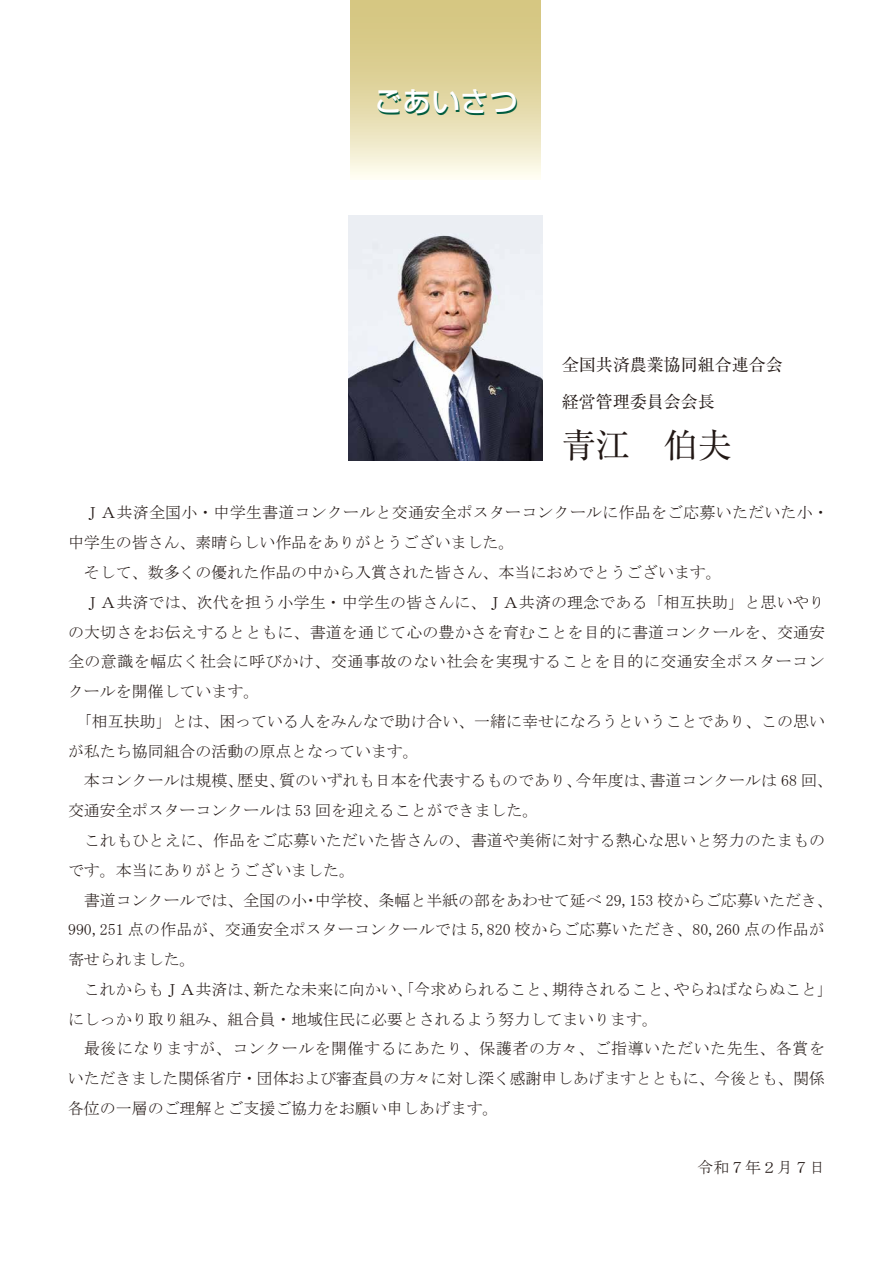
<style>
.page{position:relative;width:893px;height:1263px;background:#fff}
.page>*{position:absolute;margin:0;border:0;box-sizing:border-box;transform-origin:0 0}
.t1{font:34.05px "Ryumin Pr 6";color:#221815}
.t2{font:500 28.2px "Shin Go Pr 6";letter-spacing:.015em;color:#005c3f}
.t3{font:16.95px/37.2px "Ryumin Pr 6";color:#221815}
.t4{font:15.9px/29.7px "MS Mincho";color:#221815}
</style>
<div class="page">
<svg style="left:351px;top:0;width:189px;height:179px;background:#e3d9a8"></svg>
<img style="left:349px;top:216px;width:193px;height:244px">
<h2 class="t2" style="left:375px;top:81px;width:145px">ごあいさつ</h2>
<p class="t3" style="left:562px;top:345px;width:223px">全国共済農業協同組合連合会経営管理委員会会長</p>
<h1 class="t1" style="left:562px;top:419px;width:172px">青江　伯夫</h1>
<p class="t4" style="left:68px;top:498px;width:766px">　ＪＡ共済全国小・中学生書道コンクールと交通安全ポスターコンクールに作品をご応募いただいた小・中学生の皆さん、素晴らしい作品をありがとうございました。<br>　そして、数多くの優れた作品の中から入賞された皆さん、本当におめでとうございます。<br>　ＪＡ共済では、次代を担う小学生・中学生の皆さんに、ＪＡ共済の理念である「相互扶助」と思いやりの大切さをお伝えするとともに、書道を通じて心の豊かさを育むことを目的に書道コンクールを、交通安全の意識を幅広く社会に呼びかけ、交通事故のない社会を実現することを目的に交通安全ポスターコンクールを開催しています。<br>　「相互扶助」とは、困っている人をみんなで助け合い、一緒に幸せになろうということであり、この思いが私たち協同組合の活動の原点となっています。<br>　本コンクールは規模、歴史、質のいずれも日本を代表するものであり、今年度は、書道コンクールは 68 回、交通安全ポスターコンクールは 53 回を迎えることができました。<br>　これもひとえに、作品をご応募いただいた皆さんの、書道や美術に対する熱心な思いと努力のたまものです。本当にありがとうございました。<br>　書道コンクールでは、全国の小・中学校、条幅と半紙の部をあわせて延べ 29,153 校からご応募いただき、990,251 点の作品が、交通安全ポスターコンクールでは 5,820 校からご応募いただき、80,260 点の作品が寄せられました。<br>　これからもＪＡ共済は、新たな未来に向かい、「今求められること、期待されること、やらねばならぬこと」にしっかり取り組み、組合員・地域住民に必要とされるよう努力してまいります。<br>　最後になりますが、コンクールを開催するにあたり、保護者の方々、ご指導いただいた先生、各賞をいただきました関係省庁・団体および審査員の方々に対し深く感謝申しあげますとともに、今後とも、関係各位の一層のご理解とご支援ご協力をお願い申しあげます。</p>
<p class="t4" style="left:697px;top:1153px;width:129px">令和７年２月７日</p>
</div>
